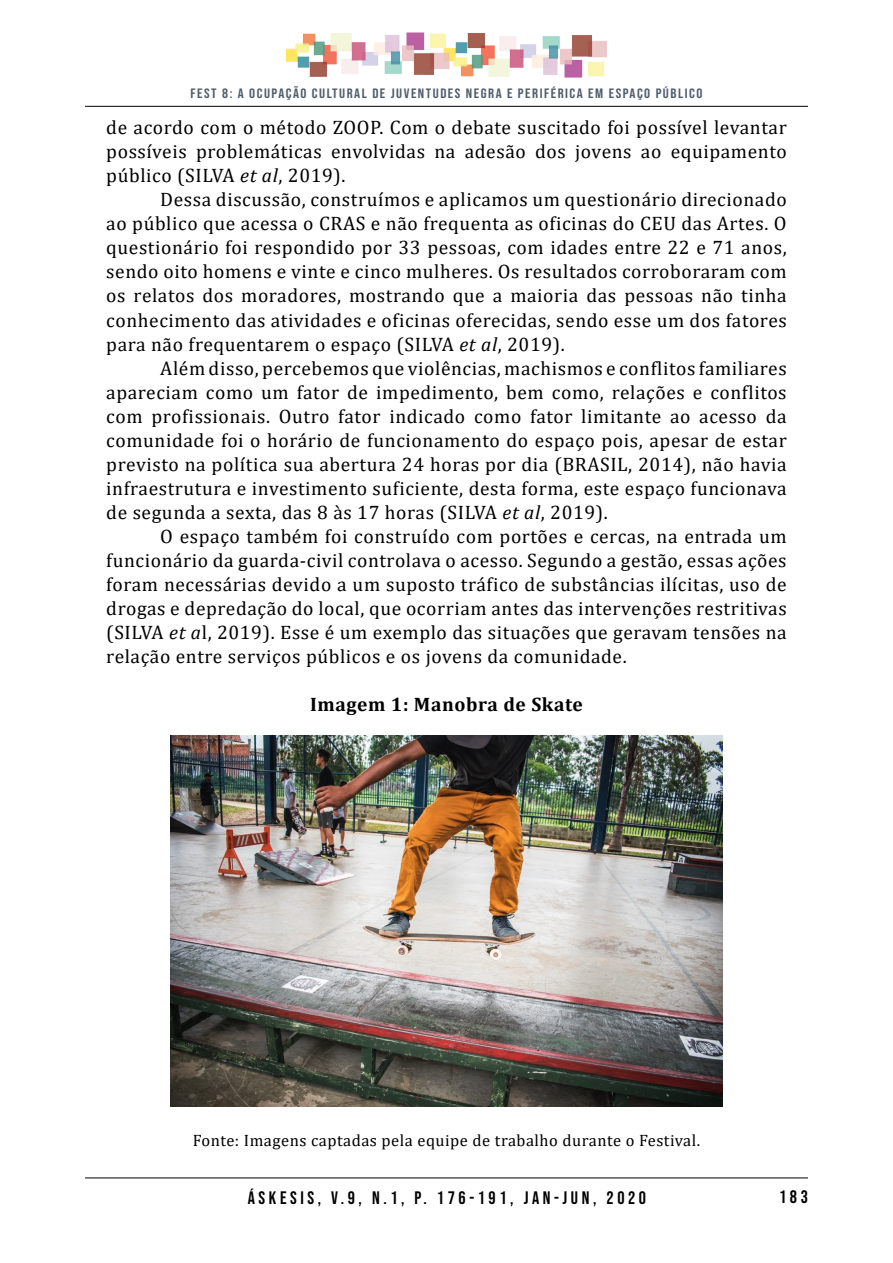
<style>
.page{position:relative;width:893px;height:1263px;background:#fff}
.page>*{position:absolute;margin:0;border:0;box-sizing:border-box;transform-origin:0 0}
.PARÁGRAFO_PADRÃO_NOV{font:19.5px/24px "Cambria";letter-spacing:.03em;color:#000;text-align:right}
.PARÁGRAFO_PADRÃO_NOV-2{font:700 19.5px "Cambria";letter-spacing:.03em;color:#000}
.paginação{font:18px "Bebas Neue";color:#000}
.PARÁGRAFO_PADRÃO_NOV-3{font:16.5px "Cambria";letter-spacing:.03em;color:#000}
.t1{font:13.5px "Bebas Neue";letter-spacing:.1em;color:#505d6c;scale:1.11 1}
.s1{font-style:italic}
</style>
<div class="page">
<hr style="left:85px;top:106px;width:723px;height:1px;background:#000">
<hr style="left:85px;top:1178px;width:723px;height:1px;background:#000">
<img style="left:286px;top:32px;width:321px;height:46px">
<img style="left:170px;top:736px;width:553px;height:370px">
<p class="t1" style="left:191px;top:86px;width:463px">FEST 8: A OCUPAÇÃO CULTURAL DE JUVENTUDES NEGRA E PERIFÉRICA EM ESPAÇO PÚBLICO</p>
<p class="PARÁGRAFO_PADRÃO_NOV" style="left:106px;top:116px;width:682px">de acordo com o método ZOOP. Com o debate suscitado foi possível levantar equipamento</p>
<p class="PARÁGRAFO_PADRÃO_NOV" style="left:196px;top:140px;width:127px">problemáticas</p>
<p class="PARÁGRAFO_PADRÃO_NOV" style="left:331px;top:140px;width:95px">envolvidas</p>
<p class="PARÁGRAFO_PADRÃO_NOV" style="left:465px;top:140px;width:63px">adesão</p>
<p class="PARÁGRAFO_PADRÃO_NOV" style="left:535px;top:140px;width:32px">dos</p>
<p class="PARÁGRAFO_PADRÃO_NOV" style="left:106px;top:140px;width:241px;text-align:left">possíveis<br>público (SILVA <span class="s1">et al</span>, 2019 .(</p>
<p class="PARÁGRAFO_PADRÃO_NOV" style="left:106px;top:188px;width:682px;text-align:justify;text-indent:54px">Dessa discussão, construímos e aplicamos um questionário direcionado ao público que acessa o CRAS e não frequenta as oficinas do CEU das Artes O. questionário foi respondido por 33 pessoas, com idades entre 22 e 71 anos, sendo oito homens e vinte e cinco mulheres. Os resultados corroboraram com os relatos dos moradores, mostrando que a maioria das pessoas não tinha conhecimento das atividades e oficinas oferecidas, sendo esse um dos fatores para não frequentarem o espaço (SILVA <span class="s1">et al</span>, 2019 .(</p>
<p class="PARÁGRAFO_PADRÃO_NOV" style="left:106px;top:356px;width:682px">Alémdisso,percebemosqueviolências,machismoseconflitosfamiliares apareciam como um fator de impedimento, bem como, relações e conflitos ao acesso da</p>
<p class="PARÁGRAFO_PADRÃO_NOV" style="left:575px;top:140px;width:58px">jovens</p>
<p class="PARÁGRAFO_PADRÃO_NOV" style="left:434px;top:140px;width:22px">na</p>
<p class="PARÁGRAFO_PADRÃO_NOV" style="left:641px;top:140px;width:22px">ao</p>
<p class="PARÁGRAFO_PADRÃO_NOV" style="left:106px;top:404px;width:682px;text-align:left">com profissionais. Outro<br>comunidade foi o horário de funcionamento do espaço pois, apesar de estar previsto na política sua abertura 24 horas por dia (BRASIL, 2014 ,) não havia infraestrutura e investimento suficiente, desta forma, este espaço funcionava de segunda a sexta, das 8 às 17 horas (SILVA <span class="s1">et al</span>, 2019 .(</p>
<p class="PARÁGRAFO_PADRÃO_NOV" style="left:106px;top:524px;width:682px;text-align:justify;text-indent:54px">O espaço também foi construído com portões e cercas, na entrada um funcionário da guarda-civil controlava o acesso. Segundo a gestão, essas ações foram necessárias devido a um suposto tráfico de substâncias ilícitas, uso de drogas e depredação do local, que ocorriam antes das intervenções restritivas (SILVA <span class="s1">et a</span>l, 2019 .) Esse é um exemplo das situações que geravam tensões na relação entre serviços públicos e os jovens da comunidade.</p>
<p class="PARÁGRAFO_PADRÃO_NOV-2" style="left:310px;top:690px;width:274px">Imagem 1: Manobra de Skate</p>
<p class="PARÁGRAFO_PADRÃO_NOV" style="left:338px;top:404px;width:44px">fator</p>
<p class="PARÁGRAFO_PADRÃO_NOV" style="left:530px;top:404px;width:133px">fator limitante</p>
<p class="PARÁGRAFO_PADRÃO_NOV" style="left:389px;top:404px;width:77px">indicado</p>
<p class="PARÁGRAFO_PADRÃO_NOV" style="left:474px;top:404px;width:49px">como</p>
<p class="PARÁGRAFO_PADRÃO_NOV-3" style="left:193px;top:1130px;width:509px">Fonte: Imagens captadas pela equipe de trabalho durante o Festival.</p>
<p class="paginação" style="left:248px;top:1188px;width:75px">KSÁ ,SISE</p>
<p class="paginação" style="left:331px;top:1188px;width:32px">,9.V</p>
<p class="paginação" style="left:372px;top:1188px;width:34px">N ,1.</p>
<p class="paginação" style="left:415px;top:1188px;width:14px">.P</p>
<p class="paginação" style="left:437px;top:1188px;width:78px">1 67 191 - ,</p>
<p class="paginação" style="left:524px;top:1188px;width:124px">A J N U J - N 202, 0</p>
<p class="paginação" style="left:779px;top:1186px;width:30px">183</p>
</div>
